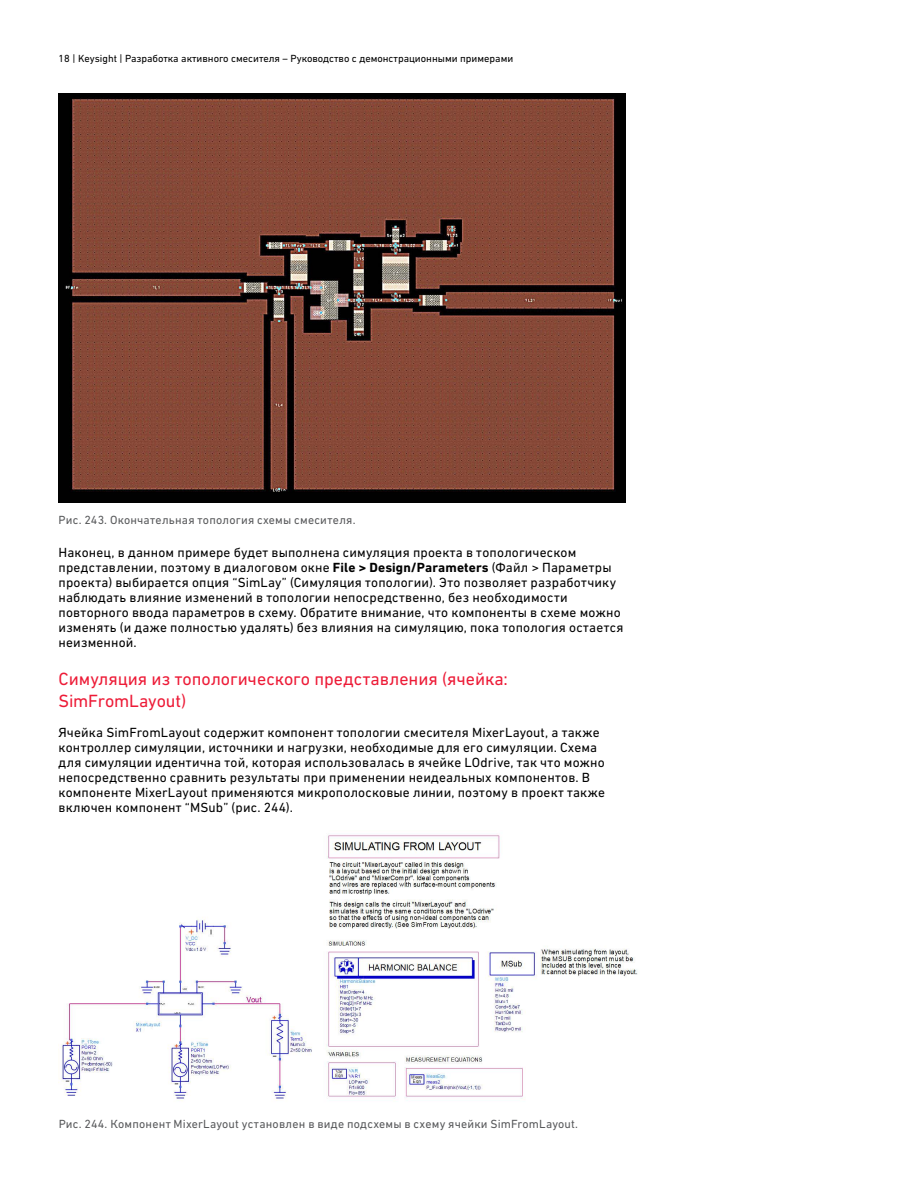
<style>
.page{position:relative;width:918px;height:1188px;background:#fff}
.page>*{position:absolute;margin:0;border:0;box-sizing:border-box;transform-origin:0 0}
.t1{font:18px/22.5px "DIN Next CYR";color:#ed1b37}
.t2{font:13.5px/15px "DIN Next CYR";letter-spacing:.015em;color:#000}
.t3{font:12px "DIN Next CYR";letter-spacing:.02em;color:#58595b}
.t4{font:10.5px "DIN Next CYR";color:#000}
.s1{font-weight:700}
</style>
<div class="page">
<img style="left:60px;top:835px;width:578px;height:266px">
<img style="left:59px;top:94px;width:567px;height:408px">
<p class="t4" style="left:59px;top:52px;width:456px">18 | Keysight | Разработка активного смесителя – Руководство с демонстрационными примерами</p>
<p class="t3" style="left:59px;top:513px;width:299px">Рис. 243. Окончательная топология схемы смесителя.</p>
<p class="t2" style="left:59px;top:545px;width:567px">Наконец, в данном примере будет выполнена симуляция проекта в топологическом представлении, поэтому в диалоговом окне <span class="s1">File &gt; Design/Parameters</span> (Файл &gt; Параметры проекта) выбирается опция “SimLay” (Симуляция топологии). Это позволяет разработчику наблюдать влияние изменений в топологии непосредственно, без необходимости повторного ввода параметров в схему. Обратите внимание, что компоненты в схеме можно изменять (и даже полностью удалять) без влияния на симуляцию, пока топология остается неизменной.</p>
<h1 class="t1" style="left:59px;top:667px;width:451px">Симуляция из топологического представления (ячейка:<br>SimFromLayout)</h1>
<p class="t2" style="left:59px;top:725px;width:548px">Ячейка SimFromLayout содержит компонент топологии смесителя MixerLayout, а также контроллер симуляции, источники и нагрузки, необходимые для его симуляции. Схема для симуляции идентична той, которая использовалась в ячейке LOdrive, так что можно непосредственно сравнить результаты при применении неидеальных компонентов. В компоненте MixerLayout применяются микрополосковые линии, поэтому в проект также включен компонент “MSub” (рис. 244).</p>
<p class="t3" style="left:59px;top:1117px;width:521px">Рис. 244. Компонент MixerLayout установлен в виде подсхемы в схему ячейки SimFromLayout.</p>
</div>
